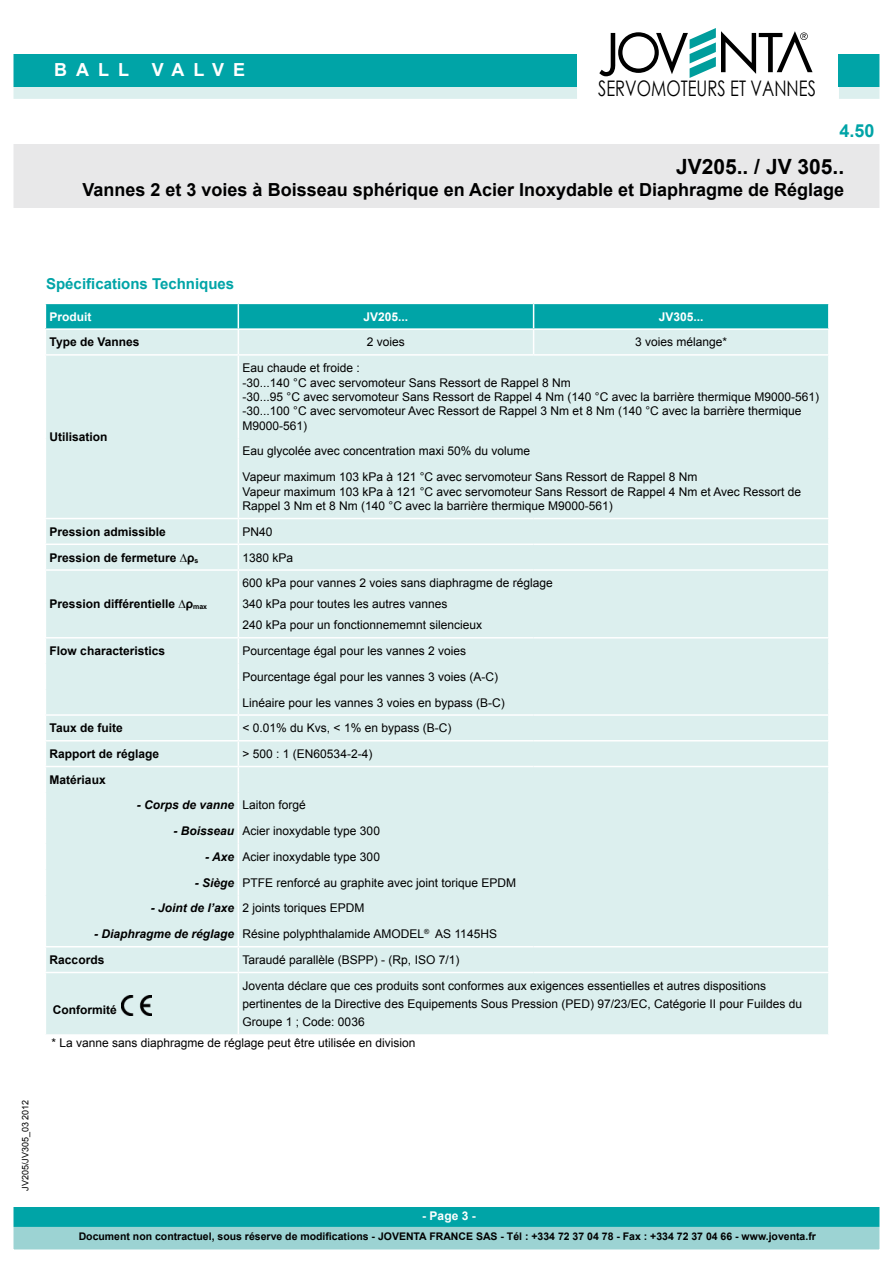
<style>
.page{position:relative;width:893px;height:1263px;background:#fff}
.page>*{position:absolute;margin:0;border:0;box-sizing:border-box;transform-origin:0 0}
.t1{font:21.45px "Century Gothic";color:#000;scale:.77 1}
.t2{font:700 21px "Arial";color:#000}
.t3{font:700 18px "Arial";color:#000}
.t4{font:700 18px "Arial";letter-spacing:.5em;color:#fff}
.t5{font:700 18px "Arial";color:#00a4a7}
.t6{font:700 15px "Arial";color:#00a4a7}
.t7{font:12px/14.4px "Arial";color:#000}
.t8{font:700 12px "Arial";color:#000}
.t9{font:700 12px "Arial";color:#fff}
.t10{font:italic 700 12px "Arial";color:#000}
.t11{font:700 10.5px "Arial";color:#000}
.t12{font:9px "Arial";color:#000}
.s1{font-weight:400;font-style:normal}
.s2{font-weight:700;font-style:italic}
.s3{font-weight:700}
</style>
<div class="page">
<div style="left:839px;top:86px;width:54px;height:13px;background:#dcefee"></div>
<div style="left:0;top:1208px;width:893px;height:19px;background:#00a4a7"></div>
<div style="left:5px;top:1227px;width:888px;height:36px;background:#9cd3d3"></div>
<div style="left:839px;top:54px;width:54px;height:32px;background:#00a4a7"></div>
<div style="left:0;top:86px;width:577px;height:13px;background:#dcefee"></div>
<div style="left:0;top:54px;width:577px;height:32px;background:#00a4a7"></div>
<div style="left:0;top:145px;width:893px;height:63px;background:#e8e8e9"></div>
<svg style="left:599px;top:28px;width:213px;height:50px"></svg>
<div style="left:0;top:0;width:893px;height:1263px;border:14px solid #fff"></div>
<div style="left:45px;top:303px;width:193px;height:26px;background:#00a4a7"></div>
<div style="left:46px;top:330px;width:782px;height:704px;background:#dcefee"></div>
<hr style="left:45px;top:303px;width:193px;height:1px;background:#fff">
<hr style="left:238px;top:637px;width:296px;height:1px;background:#fff">
<hr style="left:534px;top:637px;width:296px;height:1px;background:#fff">
<hr style="left:45px;top:328px;width:193px;height:2px;background:#fff">
<hr style="left:45px;top:354px;width:193px;height:2px;background:#fff">
<svg style="left:45px;top:304px;width:1px;height:25px"></svg>
<svg style="left:238px;top:303px;width:591px;height:51px;background:#75cccd"></svg>
<hr style="left:828px;top:330px;width:2px;height:24px;background:#fff">
<hr style="left:238px;top:354px;width:296px;height:2px;background:#fff">
<hr style="left:238px;top:356px;width:1px;height:82px;background:#fff">
<hr style="left:534px;top:354px;width:296px;height:2px;background:#fff">
<svg style="left:238px;top:438px;width:1px;height:26px"></svg>
<hr style="left:238px;top:464px;width:1px;height:54px;background:#fff">
<hr style="left:45px;top:518px;width:193px;height:1px;background:#fff">
<hr style="left:238px;top:518px;width:296px;height:1px;background:#fff">
<hr style="left:534px;top:518px;width:296px;height:1px;background:#fff">
<hr style="left:45px;top:543px;width:193px;height:2px;background:#fff">
<hr style="left:238px;top:543px;width:296px;height:2px;background:#fff">
<svg style="left:238px;top:519px;width:1px;height:50px"></svg>
<hr style="left:534px;top:543px;width:296px;height:2px;background:#fff">
<hr style="left:45px;top:569px;width:193px;height:2px;background:#fff">
<hr style="left:238px;top:569px;width:296px;height:2px;background:#fff">
<hr style="left:238px;top:571px;width:1px;height:66px;background:#fff">
<hr style="left:534px;top:569px;width:296px;height:2px;background:#fff">
<hr style="left:45px;top:637px;width:193px;height:1px;background:#fff">
<hr style="left:45px;top:714px;width:193px;height:2px;background:#fff">
<hr style="left:45px;top:740px;width:193px;height:1px;background:#fff">
<hr style="left:45px;top:766px;width:193px;height:1px;background:#fff">
<hr style="left:45px;top:946px;width:193px;height:1px;background:#fff">
<hr style="left:45px;top:972px;width:193px;height:1px;background:#fff">
<svg style="left:238px;top:638px;width:1px;height:334px"></svg>
<hr style="left:238px;top:973px;width:1px;height:61px;background:#fff">
<hr style="left:238px;top:714px;width:296px;height:2px;background:#fff">
<hr style="left:534px;top:714px;width:296px;height:2px;background:#fff">
<hr style="left:238px;top:740px;width:296px;height:1px;background:#fff">
<hr style="left:534px;top:740px;width:296px;height:1px;background:#fff">
<hr style="left:238px;top:766px;width:296px;height:1px;background:#fff">
<hr style="left:534px;top:766px;width:296px;height:1px;background:#fff">
<hr style="left:238px;top:946px;width:296px;height:1px;background:#fff">
<hr style="left:534px;top:946px;width:296px;height:1px;background:#fff">
<hr style="left:238px;top:972px;width:296px;height:1px;background:#fff">
<hr style="left:534px;top:972px;width:296px;height:1px;background:#fff">
<img style="left:122px;top:995px;width:30px;height:21px">
<h3 class="t4" style="left:54px;top:58px;width:76px">BALL</h3>
<h3 class="t4" style="left:152px;top:58px;width:95px">VALVE</h3>
<h1 class="t1" style="left:598px;top:74px;width:284px">SERVOMOTEURS ET VANNES</h1>
<h3 class="t5" style="left:839px;top:119px;width:37px">4.50</h3>
<h2 class="t2" style="left:676px;top:153px;width:170px">JV205.. / JV 305..</h2>
<h3 class="t3" style="left:83px;top:177px;width:763px">Vannes 2 et 3 voies à Boisseau sphérique en Acier Inoxydable et Diaphragme de Réglage</h3>
<p class="t6" style="left:46px;top:274px;width:190px">Spécifications Techniques</p>
<p class="t9" style="left:50px;top:308px;width:44px">Produit</p>
<p class="t9" style="left:364px;top:308px;width:46px">JV205...</p>
<p class="t9" style="left:659px;top:308px;width:46px">JV305...</p>
<p class="t8" style="left:50px;top:334px;width:91px">Type de Vannes</p>
<p class="t7" style="left:367px;top:335px;width:40px">2 voies</p>
<p class="t7" style="left:635px;top:335px;width:94px">3 voies mélange*</p>
<p class="t8" style="left:50px;top:429px;width:60px">Utilisation</p>
<p class="t7" style="left:243px;top:361px;width:578px">Eau chaude et froide :<br>-30...140 °C avec servomoteur Sans Ressort de Rappel 8 Nm<br>-30...95 °C avec servomoteur Sans Ressort de Rappel 4 Nm (140 °C avec la barrière thermique M9000-561) -30...100 °C avec servomoteur Avec Ressort de Rappel 3 Nm et 8 Nm (140 °C avec la barrière thermique M9000-561)</p>
<p class="t7" style="left:243px;top:438px;width:456px;line-height:25.8px">Eau glycolée avec concentration maxi 50% du volume<br>Vapeur maximum 103 kPa à 121 °C avec servomoteur Sans Ressort de Rappel 8 Nm</p>
<p class="t7" style="left:243px;top:484px;width:560px">Vapeur maximum 103 kPa à 121 °C avec servomoteur Sans Ressort de Rappel 4 Nm et Avec Ressort de<br>Rappel 3 Nm et 8 Nm (140 °C avec la barrière thermique M9000-561)</p>
<p class="t8" style="left:50px;top:524px;width:118px">Pression admissible</p>
<p class="t7" style="left:243px;top:524px;width:32px">PN40</p>
<p class="t8" style="left:50px;top:549px;width:150px">Pression de fermeture ∆ρ<sub>s</sub></p>
<p class="t7" style="left:243px;top:550px;width:52px">1380 kPa</p>
<p class="t8" style="left:50px;top:596px;width:159px">Pression différentielle ∆ρ<sub>max</sub></p>
<p class="t7" style="left:243px;top:573px;width:312px;line-height:21px">600 kPa pour vannes 2 voies sans diaphragme de réglage<br>340 kPa pour toutes les autres vannes<br>240 kPa pour un fonctionnememnt silencieux</p>
<p class="t8" style="left:50px;top:643px;width:117px">Flow characteristics</p>
<p class="t7" style="left:243px;top:638px;width:264px;line-height:25.8px">Pourcentage égal pour les vannes 2 voies<br>Pourcentage égal pour les vannes 3 voies (A-C)<br>Linéaire pour les vannes 3 voies en bypass (B-C)</p>
<p class="t8" style="left:50px;top:720px;width:75px">Taux de fuite</p>
<p class="t7" style="left:243px;top:721px;width:210px">&lt; 0.01% du Kvs, &lt; 1% en bypass (B-C)</p>
<p class="t8" style="left:50px;top:746px;width:111px">Rapport de réglage</p>
<p class="t7" style="left:243px;top:747px;width:131px">&gt; 500 : 1 (EN60534-2-4)</p>
<p class="t8" style="left:50px;top:772px;width:58px">Matériaux</p>
<p class="t10" style="left:137px;top:797px;width:171px">- Corps de vanne <span class="s1">Laiton forgé</span></p>
<p class="t7" style="left:173px;top:824px;width:208px"><span class="s2">- Boisseau</span> Acier inoxydable type 300</p>
<p class="t7" style="left:205px;top:850px;width:176px"><span class="s2">- Axe</span> Acier inoxydable type 300</p>
<p class="t7" style="left:195px;top:875px;width:323px"><span class="s2">- Siège</span> PTFE renforcé au graphite avec joint torique EPDM</p>
<p class="t7" style="left:151px;top:901px;width:215px"><span class="s2">- Joint de l’axe</span> 2 joints toriques EPDM</p>
<p class="t7" style="left:50px;top:921px;width:449px;line-height:25.8px;text-indent:44px"><span class="s2">- Diaphragme de réglage</span> Résine polyphthalamide AMODEL<sup>®</sup> AS 1145HS<br><span class="s3">Raccords</span></p>
<p class="t7" style="left:243px;top:953px;width:218px">Taraudé parallèle (BSPP) - (Rp, ISO 7/1)</p>
<p class="t7" style="left:243px;top:977px;width:561px;line-height:18px">Joventa déclare que ces produits sont conformes aux exigences essentielles et autres dispositions pertinentes de la Directive des Equipements Sous Pression (PED) 97/23/EC, Catégorie II pour Fuildes du<br>Groupe 1 ; Code: 0036</p>
<p class="t7" style="left:51px;top:1035px;width:366px">* La vanne sans diaphragme de réglage peut être utilisée en division</p>
<p class="t8" style="left:53px;top:1002px;width:65px">Conformité</p>
<p class="t12" style="left:19px;top:1191px;width:93px;rotate:-90deg">JV205/JV305_03 2012</p>
<p class="t9" style="left:422px;top:1208px;width:55px">- Page 3 -</p>
<p class="t11" style="left:79px;top:1229px;width:739px">Document non contractuel, sous réserve de modifications - JOVENTA FRANCE SAS - Tél : +334 72 37 04 78 - Fax : +334 72 37 04 66 - www.joventa.fr</p>
</div>
